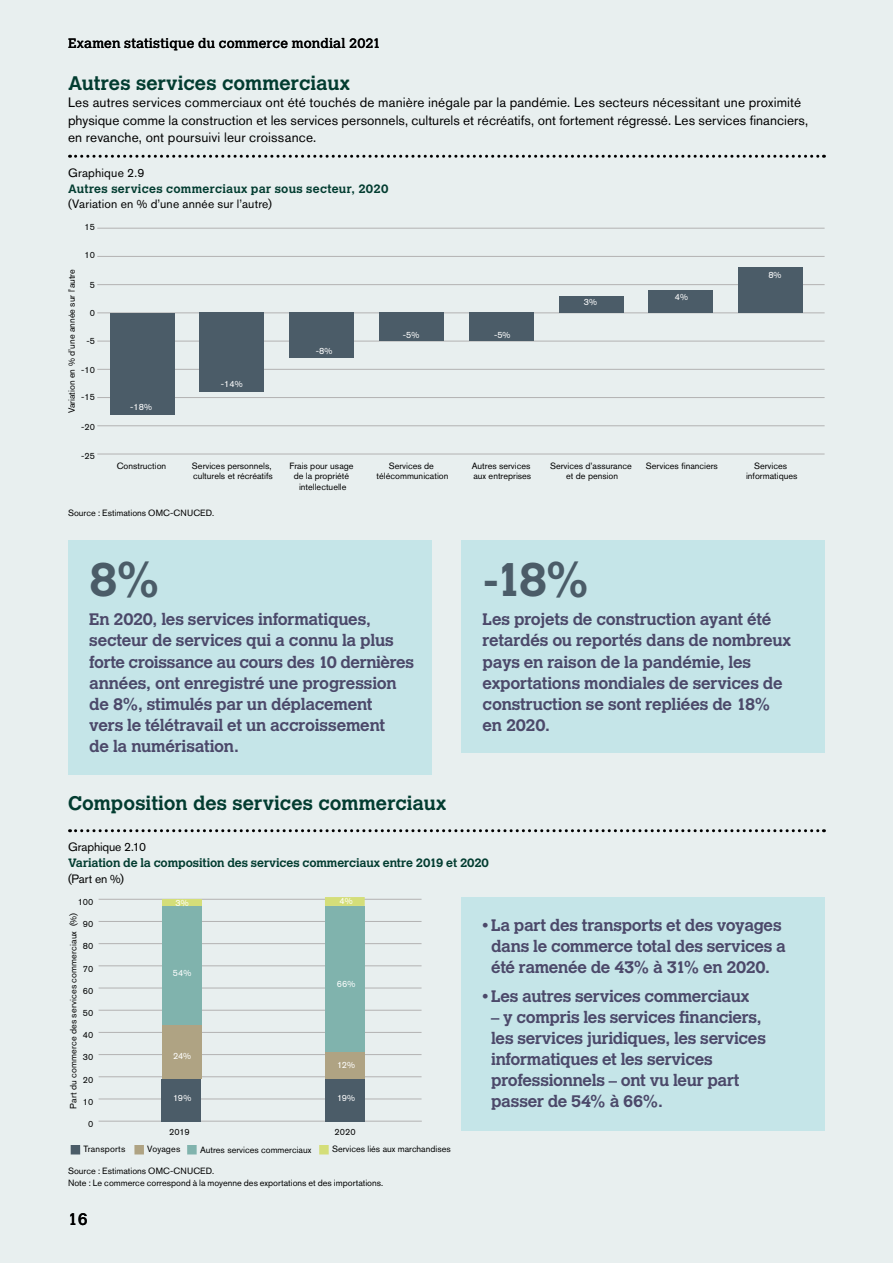
<style>
.page{position:relative;width:893px;height:1263px;background:#e8efef}
.page>*{position:absolute;margin:0;border:0;box-sizing:border-box;transform-origin:0 0}
.t1{font:700 46.5px "Calvert MT Std";color:#4b5c68}
.t2{font:700 19.5px "Calvert MT Std";letter-spacing:.005em;color:#023c30}
.t3{font:700 16.5px/21px "Calvert MT Std";letter-spacing:-.015em;color:#4c496a}
.t4{font:16.5px "Calvert MT Std";color:#000}
.t5{font:13.5px/17.2px "Akzidenz Grotesk BE";letter-spacing:.01em;color:#000}
.t6{font:13.5px "Calvert MT Std";letter-spacing:.01em;color:#000}
.t7{font:700 12px "Calvert MT Std";color:#023c30}
.t8{font:12px "Akzidenz Grotesk BE";letter-spacing:.015em;color:#000}
.t9{font:700 12px "Calvert MT Std";letter-spacing:.025em;color:#023c30}
.t10{font:12px "Akzidenz Grotesk BE";letter-spacing:-.01em;color:#000}
.t11{font:9px/10.8px "Akzidenz Grotesk BE";color:#000;text-align:center}
.t12{font:9px "Akzidenz Grotesk BE";color:#010202}
.t13{font:9px "Akzidenz Grotesk BE";letter-spacing:-.01em;color:#fff}
</style>
<div class="page">
<svg style="left:70px;top:155px;width:754px;height:3px"></svg>
<svg style="left:70px;top:829px;width:754px;height:3px"></svg>
<hr style="left:97px;top:313px;width:728px;height:1px;background:#b3b2b2">
<hr style="left:97px;top:454px;width:728px;height:1px;background:#b3b2b2">
<hr style="left:97px;top:425px;width:728px;height:1px;background:#b3b2b2">
<hr style="left:97px;top:397px;width:728px;height:1px;background:#b3b2b2">
<hr style="left:97px;top:369px;width:728px;height:1px;background:#b3b2b2">
<hr style="left:97px;top:341px;width:728px;height:1px;background:#b3b2b2">
<hr style="left:97px;top:284px;width:728px;height:1px;background:#b3b2b2">
<hr style="left:97px;top:256px;width:728px;height:1px;background:#b3b2b2">
<hr style="left:97px;top:228px;width:728px;height:1px;background:#b3b2b2">
<div style="left:110px;top:313px;width:64px;height:101px;background:#4b5c68"></div>
<div style="left:200px;top:313px;width:64px;height:79px;background:#4b5c68"></div>
<div style="left:289px;top:313px;width:65px;height:45px;background:#4b5c68"></div>
<div style="left:379px;top:313px;width:65px;height:28px;background:#4b5c68"></div>
<div style="left:469px;top:313px;width:65px;height:28px;background:#4b5c68"></div>
<div style="left:559px;top:296px;width:64px;height:17px;background:#4b5c68"></div>
<div style="left:649px;top:290px;width:64px;height:23px;background:#4b5c68"></div>
<div style="left:738px;top:268px;width:65px;height:45px;background:#4b5c68"></div>
<hr style="left:99px;top:1121px;width:323px;height:1px;background:#b3b2b2">
<hr style="left:99px;top:1099px;width:323px;height:1px;background:#b3b2b2">
<hr style="left:99px;top:1076px;width:323px;height:1px;background:#b3b2b2">
<hr style="left:99px;top:1054px;width:323px;height:1px;background:#b3b2b2">
<hr style="left:99px;top:1032px;width:323px;height:1px;background:#b3b2b2">
<hr style="left:99px;top:1010px;width:323px;height:1px;background:#b3b2b2">
<hr style="left:99px;top:988px;width:323px;height:1px;background:#b3b2b2">
<hr style="left:99px;top:965px;width:323px;height:1px;background:#b3b2b2">
<hr style="left:99px;top:943px;width:323px;height:1px;background:#b3b2b2">
<hr style="left:99px;top:921px;width:323px;height:1px;background:#b3b2b2">
<hr style="left:99px;top:899px;width:323px;height:1px;background:#b3b2b2">
<div style="left:162px;top:899px;width:39px;height:7px;background:#d4de79"></div>
<div style="left:325px;top:897px;width:40px;height:9px;background:#d4de79"></div>
<div style="left:162px;top:906px;width:39px;height:120px;background:#80b3ad"></div>
<div style="left:325px;top:906px;width:40px;height:146px;background:#80b3ad"></div>
<div style="left:162px;top:1026px;width:39px;height:53px;background:#afa383"></div>
<div style="left:325px;top:1052px;width:40px;height:27px;background:#afa383"></div>
<div style="left:162px;top:1079px;width:39px;height:42px;background:#4b5c68"></div>
<div style="left:325px;top:1079px;width:40px;height:42px;background:#4b5c68"></div>
<div style="left:71px;top:1145px;width:9px;height:9px;background:#4b5c68"></div>
<div style="left:134px;top:1145px;width:10px;height:9px;background:#afa383"></div>
<div style="left:187px;top:1145px;width:10px;height:9px;background:#80b3ad"></div>
<div style="left:319px;top:1145px;width:10px;height:9px;background:#d4de79"></div>
<div style="left:68px;top:540px;width:364px;height:234px;background:#c5e5e8"></div>
<div style="left:461px;top:540px;width:364px;height:213px;background:#c5e5e8"></div>
<div style="left:461px;top:897px;width:364px;height:234px;background:#c5e5e8"></div>
<p class="t6" style="left:68px;top:36px;width:314px">Examen statistique du commerce mondial 2021</p>
<p class="t2" style="left:68px;top:71px;width:283px">Autres services commerciaux</p>
<p class="t5" style="left:68px;top:94px;width:742px">Les autres services commerciaux ont été touchés de manière inégale par la pandémie. Les secteurs nécessitant une proximité physique comme la construction et les services personnels, culturels et récréatifs, ont fortement régressé. Les services financiers, en revanche, ont poursuivi leur croissance.</p>
<p class="t8" style="left:68px;top:166px;width:78px">Graphique 2.9</p>
<p class="t9" style="left:68px;top:181px;width:322px">Autres services commerciaux par sous secteur, 2020</p>
<p class="t8" style="left:68px;top:197px;width:205px">(Variation en % d’une année sur l’autre)</p>
<p class="t12" style="left:85px;top:222px;width:12px">15</p>
<p class="t12" style="left:85px;top:249px;width:12px">10</p>
<p class="t11" style="left:66px;top:413px;width:146px;rotate:-90deg">Variation en % d’une année sur l’autre</p>
<p class="t12" style="left:90px;top:280px;width:7px">5</p>
<p class="t12" style="left:90px;top:308px;width:7px">0</p>
<p class="t12" style="left:86px;top:335px;width:10px">-5</p>
<p class="t12" style="left:81px;top:364px;width:15px">-10</p>
<p class="t12" style="left:81px;top:392px;width:15px">-15</p>
<p class="t12" style="left:81px;top:421px;width:15px">-20</p>
<p class="t12" style="left:81px;top:450px;width:15px">-25</p>
<p class="t13" style="left:130px;top:401px;width:23px">-18%</p>
<p class="t11" style="left:117px;top:460px;width:51px">Construction</p>
<p class="t13" style="left:221px;top:378px;width:23px">-14%</p>
<p class="t11" style="left:192px;top:460px;width:82px;text-align:left">Services personnels, culturels et récréatifs</p>
<p class="t11" style="left:68px;top:507px;width:148px">Source : Estimations OMC-CNUCED.</p>
<p class="t13" style="left:316px;top:346px;width:18px">-8%</p>
<p class="t11" style="left:289px;top:460px;width:66px">Frais pour usage de la propriété intellectuelle</p>
<p class="t13" style="left:403px;top:329px;width:18px">-5%</p>
<p class="t13" style="left:494px;top:329px;width:18px">-5%</p>
<p class="t13" style="left:584px;top:296px;width:15px">3%</p>
<p class="t13" style="left:675px;top:292px;width:15px">4%</p>
<p class="t11" style="left:377px;top:460px;width:73px">Services de télécommunication</p>
<p class="t11" style="left:472px;top:460px;width:61px;text-align:left">Autres services aux entreprises</p>
<p class="t11" style="left:550px;top:460px;width:83px">Services d’assurance</p>
<p class="t11" style="left:646px;top:460px;width:74px">Services financiers</p>
<p class="t11" style="left:566px;top:471px;width:54px">et de pension</p>
<p class="t13" style="left:768px;top:269px;width:15px">8%</p>
<p class="t11" style="left:746px;top:460px;width:53px">Services informatiques</p>
<h1 class="t1" style="left:89px;top:550px;width:73px">8%</h1>
<p class="t3" style="left:89px;top:609px;width:326px">En 2020, les services informatiques, secteur de services qui a connu la plus forte croissance au cours des 10 dernières années, ont enregistré une progression de 8%, stimulés par un déplacement<br>vers le télétravail et un accroissement<br>de la numérisation.</p>
<p class="t2" style="left:68px;top:791px;width:380px">Composition des services commerciaux</p>
<h1 class="t1" style="left:483px;top:550px;width:109px">-18%</h1>
<p class="t3" style="left:483px;top:609px;width:310px">Les projets de construction ayant été retardés ou reportés dans de nombreux pays en raison de la pandémie, les exportations mondiales de services de construction se sont repliées de 18% en 2020.</p>
<p class="t10" style="left:68px;top:840px;width:80px">Graphique 2.10</p>
<p class="t7" style="left:68px;top:855px;width:422px">Variation de la composition des services commerciaux entre 2019 et 2020</p>
<p class="t8" style="left:68px;top:871px;width:57px">(Part en %)</p>
<p class="t12" style="left:78px;top:896px;width:17px">100</p>
<p class="t11" style="left:68px;top:1108px;width:197px;rotate:-90deg">Part du commerce des services commerciaux (%)</p>
<p class="t12" style="left:83px;top:919px;width:12px">90</p>
<p class="t12" style="left:83px;top:941px;width:12px">80</p>
<p class="t12" style="left:83px;top:963px;width:12px">70</p>
<p class="t12" style="left:83px;top:985px;width:12px">60</p>
<p class="t12" style="left:83px;top:1007px;width:12px">50</p>
<p class="t12" style="left:83px;top:1030px;width:12px">40</p>
<p class="t12" style="left:83px;top:1052px;width:12px">30</p>
<p class="t12" style="left:83px;top:1074px;width:12px">20</p>
<p class="t12" style="left:83px;top:1096px;width:12px">10</p>
<p class="t12" style="left:88px;top:1118px;width:7px">0</p>
<p class="t13" style="left:175px;top:897px;width:15px">3%</p>
<p class="t13" style="left:173px;top:968px;width:20px">54%</p>
<p class="t13" style="left:173px;top:1051px;width:20px">24%</p>
<p class="t13" style="left:173px;top:1093px;width:20px">19%</p>
<p class="t13" style="left:339px;top:895px;width:15px">4%</p>
<p class="t13" style="left:337px;top:979px;width:20px">66%</p>
<p class="t13" style="left:337px;top:1059px;width:20px">12%</p>
<p class="t13" style="left:337px;top:1093px;width:20px">19%</p>
<p class="t11" style="left:169px;top:1126px;width:22px">2019</p>
<p class="t11" style="left:335px;top:1126px;width:23px">2020</p>
<p class="t11" style="left:84px;top:1144px;width:43px">Transports</p>
<p class="t11" style="left:147px;top:1144px;width:35px">Voyages</p>
<p class="t12" style="left:200px;top:1144px;width:113px">Autres services commerciaux</p>
<p class="t12" style="left:332px;top:1144px;width:120px">Services liés aux marchandises</p>
<p class="t11" style="left:68px;top:1165px;width:317px;line-height:12px;text-align:left">Source : Estimations OMC-CNUCED.<br>Note : Le commerce correspond à la moyenne des exportations et des importations.</p>
<p class="t4" style="left:68px;top:1209px;width:21px">16</p>
<p class="t3" style="left:483px;top:914px;width:305px;text-align:center">• La part des transports et des voyages dans le commerce total des services a été ramenée de 43% à 31% en 2020.</p>
<p class="t3" style="left:483px;top:986px;width:268px">• Les autres services commerciaux</p>
<p class="t3" style="left:491px;top:1007px;width:276px">– y compris les services financiers, les services juridiques, les services informatiques et les services professionnels – ont vu leur part passer de 54% à 66%.</p>
</div>
